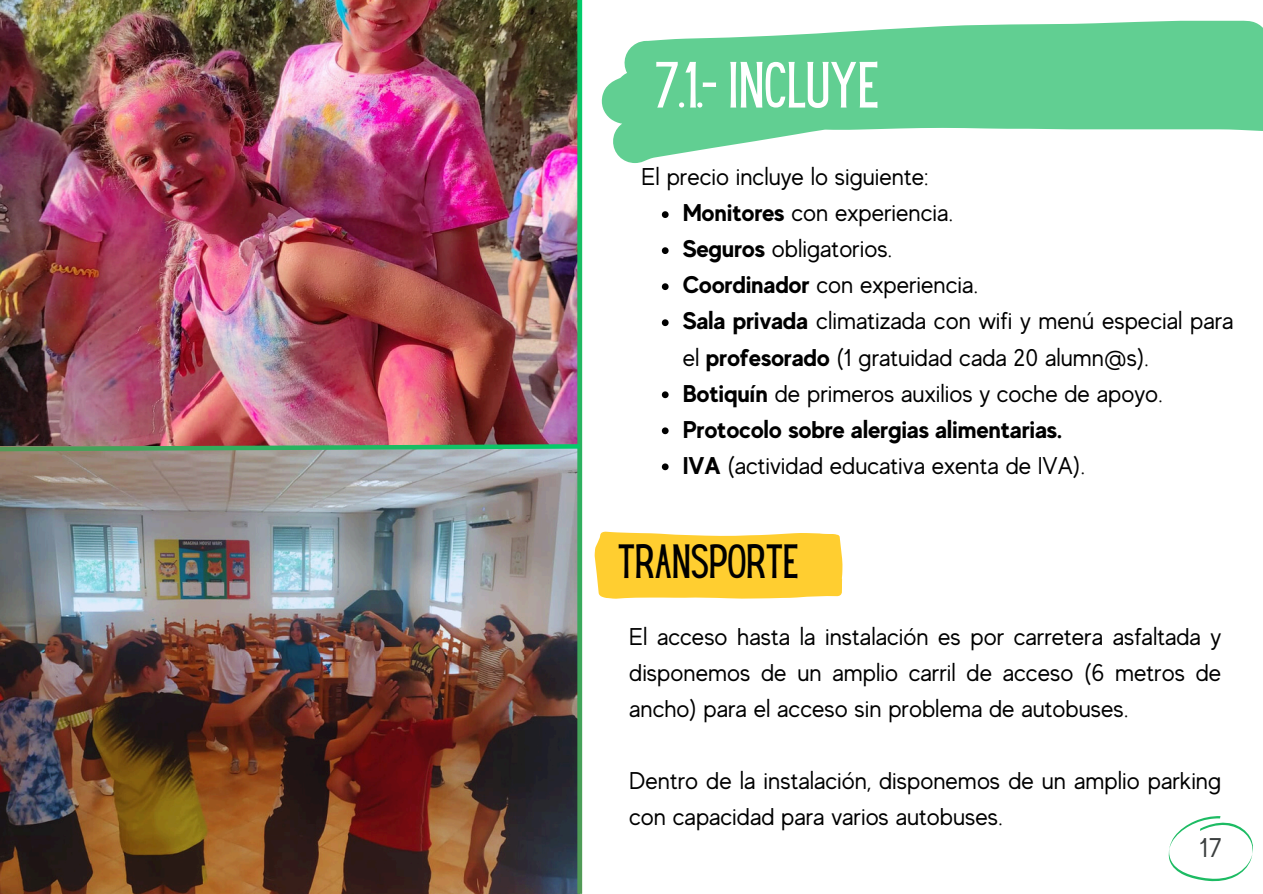
<style>
.page{position:relative;width:1263px;height:894px;background:#fff}
.page>*{position:absolute;margin:0;border:0;box-sizing:border-box;transform-origin:0 0}
.t1{font:57px "Hey Gotcha";color:#fff}
.t2{font:42px "Hey Gotcha";color:#000}
.t3{font:27px "MADE Evolve Sans";color:#3b3f3f}
.t4{font:24.15px/36px "MADE Evolve Sans";color:#000}
.s1{font-weight:700}
</style>
<div class="page">
<svg style="left:601px;top:20px;width:662px;height:143px;fill:#61cf92"></svg>
<svg style="left:1168px;top:816px;width:85px;height:64px"></svg>
<img style="left:0;top:0;width:578px;height:893px">
<svg style="left:662px;top:211px;width:7px;height:7px"></svg>
<svg style="left:662px;top:247px;width:7px;height:7px"></svg>
<svg style="left:662px;top:283px;width:7px;height:7px"></svg>
<svg style="left:662px;top:319px;width:7px;height:7px"></svg>
<svg style="left:662px;top:391px;width:7px;height:7px"></svg>
<svg style="left:662px;top:427px;width:7px;height:7px"></svg>
<svg style="left:662px;top:463px;width:7px;height:7px"></svg>
<svg style="left:594px;top:531px;width:248px;height:67px;background:#ffd13e"></svg>
<svg style="left:578px;top:0;width:4px;height:893px;background:#29b25f"></svg>
<img style="left:0;top:442px;width:583px;height:11px">
<h1 class="t1" style="left:655px;top:51px;width:225px">7.1.- INCLUYE</h1>
<p class="t4" style="left:683px;top:158px;width:552px;text-indent:-41px">El precio incluye lo siguiente:<br><span class="s1">Monitores</span> con experiencia.<br><span class="s1">Seguros</span> obligatorios.<br><span class="s1">Coordinador</span> con experiencia.<br><span class="s1">Sala privada</span> climatizada con wifi y menú especial para el <span class="s1">profesorado</span> (1 gratuidad cada 20 alumn@s).<br><span class="s1">Botiquín</span> de primeros auxilios y coche de apoyo.<br><span class="s1">Protocolo sobre alergias alimentarias.<br>IVA</span> (actividad educativa exenta de IVA).</p>
<h2 class="t2" style="left:618px;top:536px;width:181px">TRANSPORTE</h2>
<p class="t4" style="left:629px;top:617px;width:593px;text-align:justify">El acceso hasta la instalación es por carretera asfaltada y disponemos de un amplio carril de acceso (6 metros de ancho) para el acceso sin problema de autobuses.</p>
<p class="t4" style="left:629px;top:761px;width:593px">Dentro de la instalación, disponemos de un amplio parking con capacidad para varios autobuses.</p>
<p class="t3" style="left:1199px;top:830px;width:24px">17</p>
</div>
